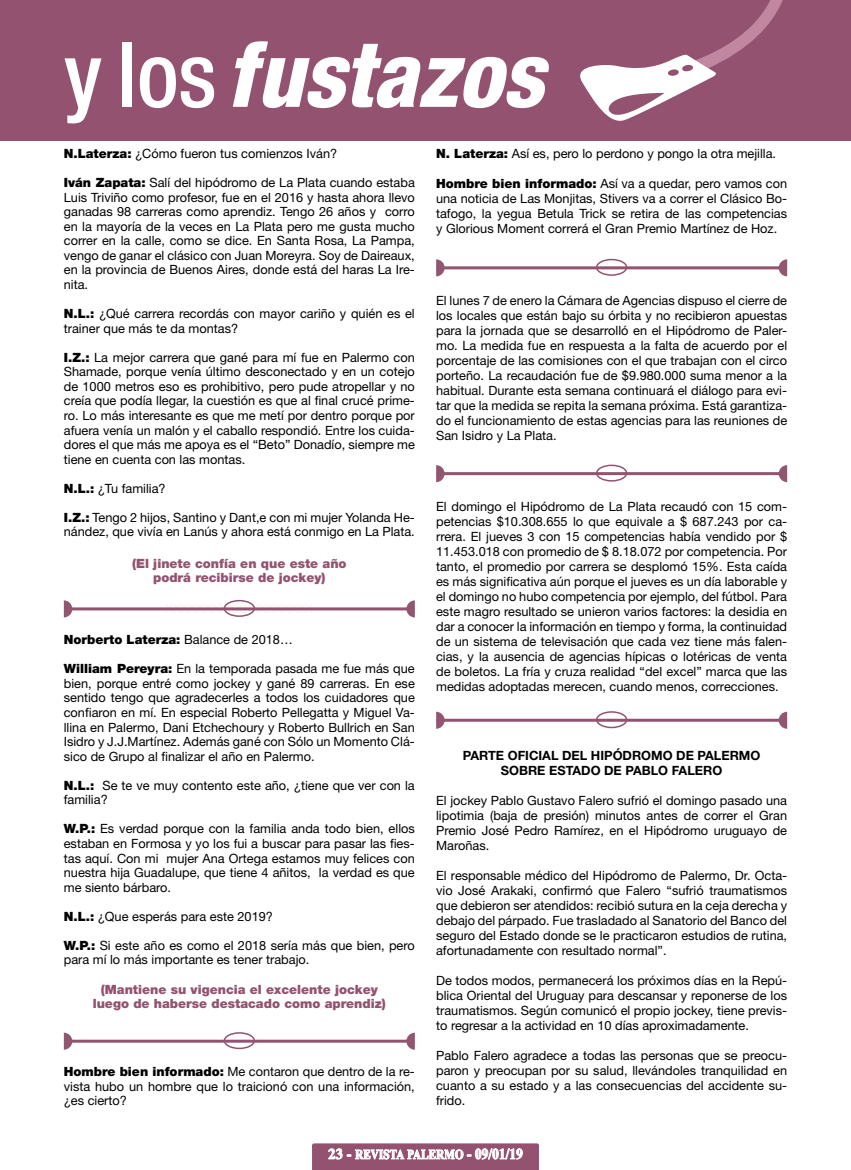
<style>
.page{position:relative;width:851px;height:1170px;background:#fff}
.page>*{position:absolute;margin:0;border:0;box-sizing:border-box;transform-origin:0 0}
.t1{font:italic 800 condensed 90px "Helvetica Neue LT Std";letter-spacing:-.005em;color:#fff}
.t2{font:700 13.5px "Times New Roman";color:#fff;scale:.83 1}
.t3{font:12.75px/15px "Helvetica Neue LT Std";color:#000;text-align:justify}
.t4{font:900 12.75px/14.5px "Helvetica Neue LT Std";color:#935370;text-align:center}
.t5{font:700 12.75px/15px "Helvetica Neue LT Std";color:#000;text-align:center}
.t6{font:900 12.75px "Helvetica Neue LT Std";color:#000}
.s1{font-weight:500;font-style:normal}
.s2{font-weight:900}
.s3{font-weight:400}
.s4{font-size:15px}
</style>
<div class="page">
<div style="left:0;top:0;width:850px;height:140px;background:#935370"></div>
<svg style="left:580px;top:0;width:203px;height:121px"></svg>
<svg style="left:312px;top:1143px;width:227px;height:26px;background:#a6728a"></svg>
<hr style="left:65px;top:607px;width:348px;height:3px;background:#935370">
<svg style="left:64px;top:600px;width:8px;height:17px"></svg>
<svg style="left:406px;top:600px;width:9px;height:17px"></svg>
<div style="left:224px;top:600px;width:31px;height:17px;border:2px solid #935370;border-radius:50%"></div>
<hr style="left:65px;top:1039px;width:348px;height:3px;background:#935370">
<svg style="left:64px;top:1032px;width:8px;height:17px"></svg>
<svg style="left:406px;top:1032px;width:9px;height:17px"></svg>
<div style="left:224px;top:1032px;width:31px;height:17px;border:2px solid #935370;border-radius:50%"></div>
<hr style="left:437px;top:266px;width:348px;height:3px;background:#935370">
<svg style="left:436px;top:259px;width:8px;height:17px"></svg>
<svg style="left:778px;top:259px;width:9px;height:17px"></svg>
<div style="left:596px;top:259px;width:31px;height:17px;border:2px solid #935370;border-radius:50%"></div>
<hr style="left:437px;top:472px;width:348px;height:3px;background:#935370">
<svg style="left:436px;top:465px;width:8px;height:17px"></svg>
<svg style="left:778px;top:465px;width:9px;height:17px"></svg>
<div style="left:596px;top:464px;width:31px;height:17px;border:2px solid #935370;border-radius:50%"></div>
<hr style="left:437px;top:718px;width:348px;height:3px;background:#935370">
<svg style="left:436px;top:711px;width:8px;height:17px"></svg>
<svg style="left:778px;top:711px;width:9px;height:17px"></svg>
<div style="left:596px;top:711px;width:31px;height:17px;border:2px solid #935370;border-radius:50%"></div>
<h1 class="t1" style="left:64px;top:19px;width:481px"><span class="s1">y los</span> fustazos</h1>
<p class="t3" style="left:64px;top:146px;width:275px"><span class="s2">N.Laterza:</span> ¿Cómo fueron tus comienzos Iván?</p>
<p class="t3" style="left:64px;top:175px;width:352px;line-height:14.5px"><span class="s2">Iván Zapata:</span> Salí del hipódromo de La Plata cuando estaba Luis Triviño como profesor, fue en el 2016 y hasta ahora llevo ganadas 98 carreras como aprendiz. Tengo 26 años y corro en la mayoría de la veces en La Plata pero me gusta mucho correr en la calle, como se dice. En Santa Rosa, La Pampa, vengo de ganar el clásico con Juan Moreyra. Soy de Daireaux, en la provincia de Buenos Aires, donde está del haras La Ire&shy;nita.</p>
<p class="t3" style="left:64px;top:306px;width:352px;line-height:14.5px"><span class="s2">N.L.:</span> ¿Qué carrera recordás con mayor cariño y quién es el trainer que más te da montas?</p>
<p class="t3" style="left:64px;top:350px;width:352px;line-height:14.5px"><span class="s2">I.Z.:</span> La mejor carrera que gané para mí fue en Palermo con Shamade, porque venía último desconectado y en un cotejo de 1000 metros eso es prohibitivo, pero pude atropellar y no creía que podía llegar, la cuestión es que al final crucé prime&shy;ro. Lo más interesante es que me metí por dentro porque por afuera venía un malón y el caballo respondió. Entre los cuida&shy;dores el que más me apoya es el “Beto” Donadío, siempre me tiene en cuenta con las montas.</p>
<p class="t3" style="left:64px;top:480px;width:103px"><span class="s2">N.L.:</span> ¿Tu familia?</p>
<p class="t3" style="left:64px;top:510px;width:352px;line-height:14.5px"><span class="s2">I.Z.:</span> Tengo 2 hijos, Santino y Dant,e con mi mujer Yolanda He&shy;nández, que vivía en Lanús y ahora está conmigo en La Plata.</p>
<p class="t4" style="left:132px;top:555px;width:216px">(El jinete confía en que este año podrá recibirse de jockey)</p>
<p class="t6" style="left:64px;top:632px;width:230px">Norberto Laterza: <span class="s3">Balance de 2018…</span></p>
<p class="t3" style="left:64px;top:661px;width:352px;line-height:14.5px"><span class="s2">William Pereyra:</span> En la temporada pasada me fue más que bien, porque entré como jockey y gané 89 carreras. En ese sentido tengo que agradecerles a todos los cuidadores que confiaron en mí. En especial Roberto Pellegatta y Miguel Va&shy;llina en Palermo, Dani Etchechoury y Roberto Bullrich en San Isidro y J.J.Martínez. Además gané con Sólo un Momento Clá&shy;sico de Grupo al finalizar el año en Palermo.</p>
<p class="t3" style="left:64px;top:777px;width:352px;line-height:14.5px"><span class="s2">N.L.:</span> Se te ve muy contento este año, ¿tiene que ver con la familia?</p>
<p class="t3" style="left:64px;top:821px;width:352px;line-height:14.5px"><span class="s2">W.P.:</span> Es verdad porque con la familia anda todo bien, ellos estaban en Formosa y yo los fui a buscar para pasar las fies&shy;tas aquí. Con mi mujer Ana Ortega estamos muy felices con nuestra hija Guadalupe, que tiene 4 añitos, la verdad es que me siento bárbaro.</p>
<p class="t3" style="left:64px;top:908px;width:211px"><span class="s2">N.L.:</span> ¿Que esperás para este 2019?</p>
<p class="t3" style="left:64px;top:937px;width:352px;line-height:14.5px"><span class="s2">W.P.:</span> Si este año es como el 2018 sería más que bien, pero para mí lo más importante es tener trabajo.</p>
<p class="t4" style="left:93px;top:981px;width:295px">(Mantiene su vigencia el excelente jockey luego de haberse destacado como aprendiz)</p>
<p class="t3" style="left:64px;top:1064px;width:352px;line-height:14.5px"><span class="s2">Hombre bien informado:</span> Me contaron que dentro de la re&shy;vista hubo un hombre que lo traicionó con una información, ¿es cierto?</p>
<p class="t3" style="left:436px;top:146px;width:341px"><span class="s2">N. Laterza:</span> Así es, pero lo perdono y pongo la otra mejilla.</p>
<p class="t3" style="left:436px;top:176px;width:352px"><span class="s2">Hombre bien informado:</span> Así va a quedar, pero vamos con una noticia de Las Monjitas, Stivers va a correr el Clásico Bo&shy;tafogo, la yegua Betula Trick se retira de las competencias y Glorious Moment correrá el Gran Premio Martínez de Hoz.</p>
<p class="t3" style="left:436px;top:293px;width:352px">El lunes 7 de enero la Cámara de Agencias dispuso el cierre de los locales que están bajo su órbita y no recibieron apuestas para la jornada que se desarrolló en el Hipódromo de Paler&shy;mo. La medida fue en respuesta a la falta de acuerdo por el porcentaje de las comisiones con el que trabajan con el circo porteño. La recaudación fue de $9.980.000 suma menor a la habitual. Durante esta semana continuará el diálogo para evi&shy;tar que la medida se repita la semana próxima. Está garantiza&shy;do el funcionamiento de estas agencias para las reuniones de San Isidro y La Plata.</p>
<p class="t3" style="left:436px;top:498px;width:352px">El domingo el Hipódromo de La Plata recaudó con 15 com&shy;petencias $10.308.655 lo que equivale a $ 687.243 por ca&shy;rrera. El jueves 3 con 15 competencias había vendido por $ 11.453.018 con promedio de $ 8.18.072 por competencia. Por tanto, el promedio por carrera se desplomó 15%. Esta caída es más significativa aún porque el jueves es un día laborable y el domingo no hubo competencia por ejemplo, del fútbol. Para este magro resultado se unieron varios factores: la desidia en dar a conocer la información en tiempo y forma, la continuidad de un sistema de televisación que cada vez tiene más falen&shy;cias, y la ausencia de agencias hípicas o lotéricas de venta de boletos. La fría y cruza realidad “del excel” marca que las medidas adoptadas merecen, cuando menos, correcciones.</p>
<p class="t5" style="left:463px;top:747px;width:299px">PARTE OFICIAL DEL HIPÓDROMO DE PALERMO<br>SOBRE ESTADO DE PABLO FALERO</p>
<p class="t3" style="left:436px;top:792px;width:352px">El jockey Pablo Gustavo Falero sufrió el domingo pasado una lipotimia (baja de presión) minutos antes de correr el Gran Premio José Pedro Ramírez, en el Hipódromo uruguayo de Maroñas.</p>
<p class="t3" style="left:436px;top:867px;width:352px">El responsable médico del Hipódromo de Palermo, Dr. Octa&shy;vio José Arakaki, confirmó que Falero “sufrió traumatismos que debieron ser atendidos: recibió sutura en la ceja derecha y debajo del párpado. Fue trasladado al Sanatorio del Banco del seguro del Estado donde se le practicaron estudios de rutina, afortunadamente con resultado normal”.</p>
<p class="t3" style="left:436px;top:972px;width:352px">De todos modos, permanecerá los próximos días en la Repú&shy;blica Oriental del Uruguay para descansar y reponerse de los traumatismos. Según comunicó el propio jockey, tiene previs&shy;to regresar a la actividad en 10 días aproximadamente.</p>
<p class="t3" style="left:436px;top:1047px;width:352px">Pablo Falero agradece a todas las personas que se preocu&shy;paron y preocupan por su salud, llevándoles tranquilidad en cuanto a su estado y a las consecuencias del accidente su&shy;frido.</p>
<p class="t2" style="left:328px;top:1144px;width:236px"><span class="s4">23 -</span> REVISTA PALERMO <span class="s4">- 09/01/19</span></p>
</div>
